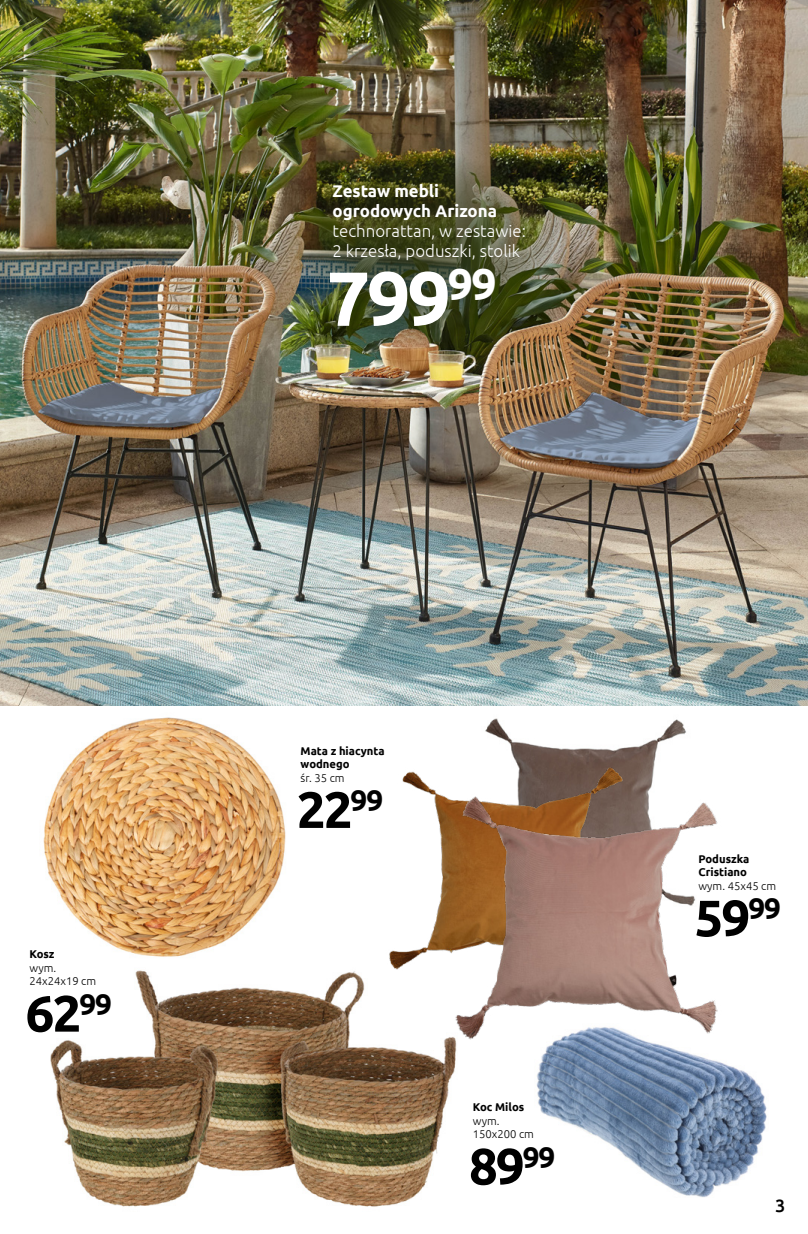
<style>
.page{position:relative;width:808px;height:1234px;background:#fff}
.page>*{position:absolute;margin:0;border:0;box-sizing:border-box;transform-origin:0 0}
.t1{font:700 76.5px "Ubuntu";color:#fff}
.t2{font:700 51px "Ubuntu";letter-spacing:-.04em;color:#000}
.t3{font:500 17.85px "Ubuntu";color:#000}
.t4{font:300 16.8px/20.2px "Ubuntu";color:#fff}
.t5{font:700 16.8px/20.2px "Ubuntu";color:#fff}
.t6{font:700 11.25px/13.5px "Ubuntu";color:#000}
.t7{font:300 11.25px/13.5px "Ubuntu";color:#000}
</style>
<div class="page">
<img style="left:50px;top:970px;width:406px;height:237px">
<img style="left:536px;top:1063px;width:231px;height:134px">
<img style="left:0;top:0;width:808px;height:705px">
<img style="left:43px;top:717px;width:243px;height:240px">
<img style="left:485px;top:718px;width:201px;height:45px">
<img style="left:379px;top:737px;width:265px;height:265px">
<img style="left:434px;top:763px;width:288px;height:300px">
<img style="left:295px;top:151px;width:258px;height:194px;border-radius:50%">
<p class="t6" style="left:29px;top:947px;width:27px">Kosz</p>
<p class="t7" style="left:29px;top:960px;width:68px">wym.<br>24x24x19 cm</p>
<h2 class="t2" style="left:26px;top:982px;width:88px">62<sup>99</sup></h2>
<h3 class="t5" style="left:333px;top:180px;width:166px">Zestaw mebli ogrodowych Arizona</h3>
<h3 class="t4" style="left:333px;top:220px;width:195px">technorattan, w zestawie:<br>2 krzesła, poduszki, stolik</h3>
<h1 class="t1" style="left:327px;top:252px;width:172px">799<sup>99</sup></h1>
<p class="t6" style="left:301px;top:743px;width:85px">Mata z hiacynta wodnego</p>
<p class="t7" style="left:301px;top:770px;width:45px">śr. 35 cm</p>
<h2 class="t2" style="left:297px;top:778px;width:88px">22<sup>99</sup></h2>
<p class="t6" style="left:473px;top:1099px;width:53px">Koc Milos</p>
<p class="t7" style="left:473px;top:1113px;width:63px">wym.<br>150x200 cm</p>
<h2 class="t2" style="left:469px;top:1135px;width:88px">89<sup>99</sup></h2>
<p class="t6" style="left:698px;top:851px;width:52px">Poduszka<br>Cristiano</p>
<p class="t7" style="left:698px;top:878px;width:79px">wym. 45x45 cm</p>
<h2 class="t2" style="left:694px;top:886px;width:88px">59<sup>99</sup></h2>
<h3 class="t3" style="left:775px;top:1193px;width:12px">3</h3>
</div>
